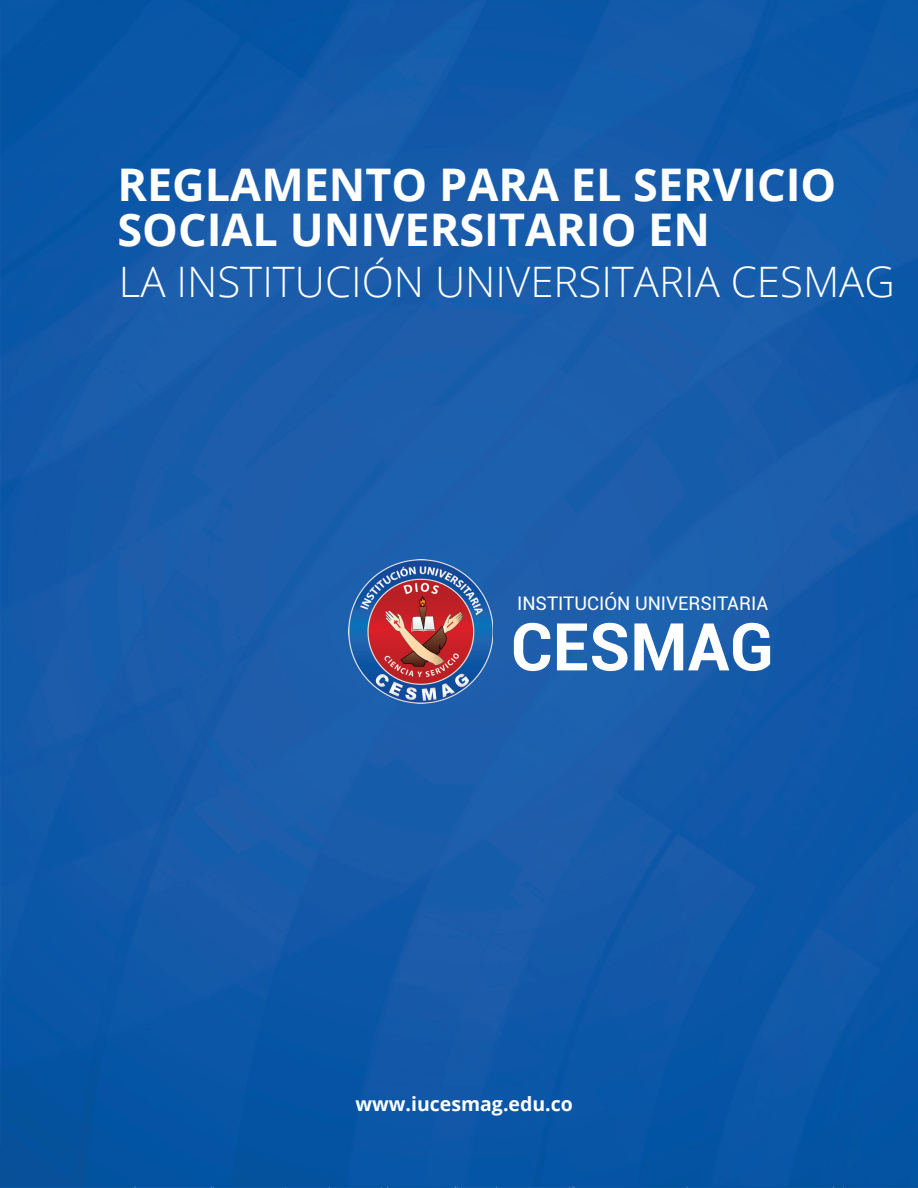
<style>
.page{position:relative;width:918px;height:1188px;background:#fff}
.page>*{position:absolute;margin:0;border:0;box-sizing:border-box;transform-origin:0 0}
.t1{font:700 66px "Roboto";color:#fff}
.t2{font:700 45px/45px "Open Sans";color:#fff}
.t3{font:300 42px "Open Sans";color:#fff}
.t4{font:700 19.5px "Open Sans";color:#fff}
.t5{font:18.75px "Roboto";color:#fff}
</style>
<div class="page">
<img style="left:0;top:1186px;width:274px;height:2px">
<img style="left:330px;top:1186px;width:48px;height:2px">
<img style="left:274px;top:1186px;width:56px;height:2px">
<img style="left:378px;top:1186px;width:67px;height:2px">
<img style="left:121px;top:1186px;width:91px;height:2px">
<img style="left:682px;top:1186px;width:152px;height:2px">
<img style="left:840px;top:1186px;width:78px;height:2px">
<img style="left:497px;top:1186px;width:73px;height:2px">
<img style="left:452px;top:1186px;width:45px;height:2px">
<img style="left:0;top:0;width:918px;height:1186px">
<img style="left:349px;top:560px;width:144px;height:143px">
<p class="t2" style="left:143px;top:161px;width:634px">POR EL CUAL SE APRUEBA EL<br>REGLAMENTO DE<br>HIGIENE Y SEGUIRIDAD</p>
<p class="t2" style="left:117px;top:161px;width:721px">REGLAMENTO PARA EL SERVICIO<br>SOCIAL UNIVERSITARIO EN</p>
<p class="t3" style="left:119px;top:253px;width:777px">LA INSTITUCIÓN UNIVERSITARIA CESMAG</p>
<p class="t5" style="left:517px;top:590px;width:253px">INSTITUCIÓN UNIVERSITARIA</p>
<h1 class="t1" style="left:511px;top:600px;width:265px">CESMAG</h1>
<p class="t4" style="left:355px;top:1090px;width:219px">www.iucesmag.edu.co</p>
</div>
